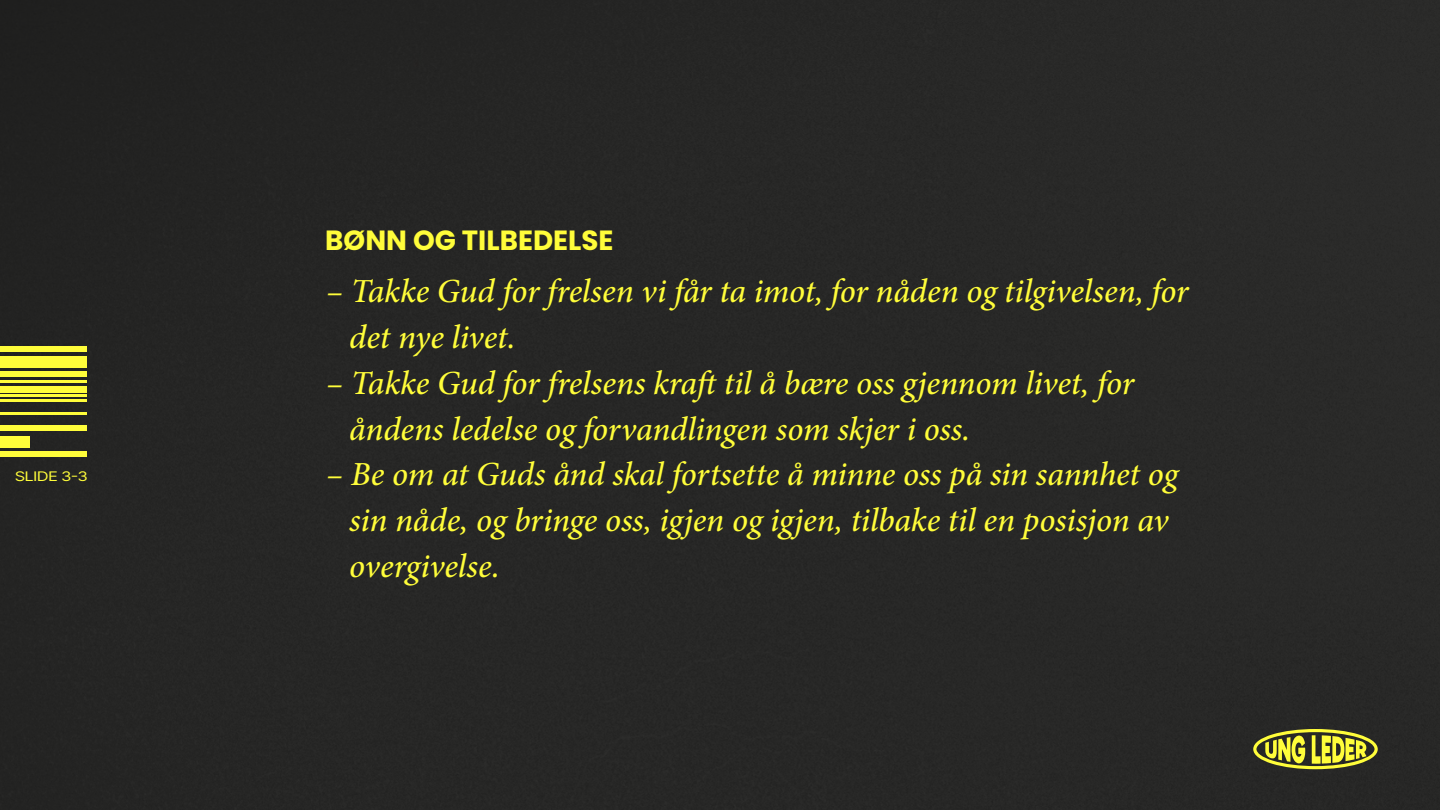
<style>
.page{position:relative;width:1440px;height:810px;background:#272726}
.page>*{position:absolute;margin:0;border:0;box-sizing:border-box;transform-origin:0 0}
.t1{font:italic 500 33.75px/45.8px "Minion Pro";letter-spacing:-.005em;color:#fffd3a}
.t2{font:700 27.75px "Poppins";color:#fffd3a}
.t3{font:13.2px "Inter";letter-spacing:-.04em;color:#fffd3a;scale:1.25 1}
</style>
<div class="page">
<svg style="left:1253px;top:729px;width:125px;height:40px;background:#8a892f"></svg>
<div style="left:0;top:346px;width:86px;height:5px;background:#fffd3a"></div>
<div style="left:0;top:356px;width:86px;height:12px;background:#fffd3a"></div>
<div style="left:0;top:372px;width:86px;height:5px;background:#fffd3a"></div>
<hr style="left:0;top:381px;width:86px;height:2px;background:#fffd3a">
<hr style="left:0;top:399px;width:86px;height:2px;background:#fffd3a">
<div style="left:0;top:386px;width:86px;height:6px;background:#fffd3a"></div>
<hr style="left:0;top:394px;width:86px;height:3px;background:#fffd3a">
<hr style="left:0;top:412px;width:86px;height:3px;background:#fffd3a">
<div style="left:0;top:426px;width:86px;height:5px;background:#fffd3a"></div>
<div style="left:0;top:436px;width:29px;height:11px;background:#fffd3a"></div>
<div style="left:0;top:451px;width:86px;height:5px;background:#fffd3a"></div>
<p class="t3" style="left:15px;top:466px;width:60px">SLIDE 3-3</p>
<p class="t2" style="left:325px;top:224px;width:290px">BØNN OG TILBEDELSE</p>
<p class="t1" style="left:349px;top:269px;width:841px;text-indent:-23px">– Takke Gud for frelsen vi får ta imot, for nåden og tilgivelsen, for det nye livet.</p>
<p class="t1" style="left:349px;top:360px;width:786px;text-indent:-23px">– Takke Gud for frelsens kraft til å bære oss gjennom livet, for åndens ledelse og forvandlingen som skjer i oss.</p>
<p class="t1" style="left:349px;top:452px;width:830px;text-indent:-23px">– Be om at Guds ånd skal fortsette å minne oss på sin sannhet og sin nåde, og bringe oss, igjen og igjen, tilbake til en posisjon av overgivelse.</p>
</div>
